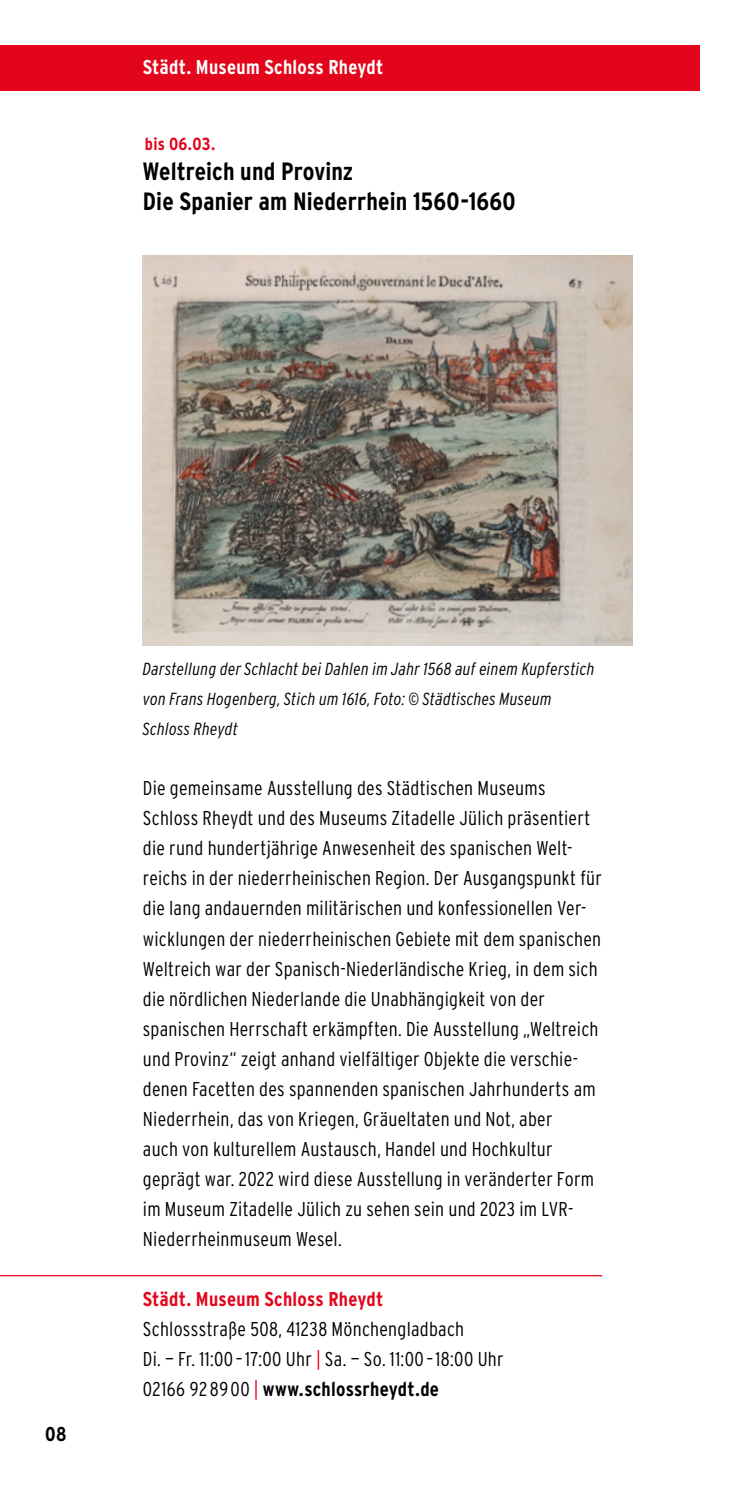
<style>
.page{position:relative;width:745px;height:1489px;background:#fff}
.page>*{position:absolute;margin:0;border:0;box-sizing:border-box;transform-origin:0 0}
.t1{font:700 condensed 25px/30px "Interstate";letter-spacing:.005em;color:#000}
.t2{font:300 20px/30px "Interstate Condensed";letter-spacing:.015em;color:#000}
.t3{font:700 condensed 20px "Interstate";letter-spacing:.01em;color:#000}
.t4{font:700 condensed 20px "Interstate";letter-spacing:.01em;color:#fff}
.t5{font:700 condensed 20px "Interstate";letter-spacing:.01em;color:#e3051b}
.t6{font:italic 300 17.5px/30px "Interstate Condensed";letter-spacing:.02em;color:#000}
.t7{font:700 condensed 17.5px "Interstate";letter-spacing:.015em;color:#e3051b}
.s1{color:#e3051b}
.s2{font-family:"Interstate Condensed";font-weight:300;font-stretch:normal}
.s3{font-family:"Interstate Condensed";font-weight:300;font-stretch:normal;color:#e3051b}
</style>
<div class="page">
<div style="left:0;top:45px;width:699px;height:45px;background:#e3051b"></div>
<hr style="left:0;top:1274px;width:601px;height:2px;background:#e3051b">
<img style="left:143px;top:255px;width:488px;height:390px">
<p class="t4" style="left:143px;top:55px;width:242px">Städt. Museum Schloss Rheydt</p>
<p class="t7" style="left:145px;top:134px;width:72px">bis 06.03.</p>
<p class="t1" style="left:143px;top:156px;width:374px">Weltreich und Provinz<br>Die Spanier am Niederrhein 1560-1660</p>
<p class="t3" style="left:45px;top:1422px;width:23px">08</p>
<p class="t6" style="left:143px;top:654px;width:453px">Darstellung der Schlacht bei Dahlen im Jahr 1568 auf einem Kupferstich von Frans Hogenberg, Stich um 1616, Foto: © Städtisches Museum<br>Schloss Rheydt</p>
<p class="t2" style="left:143px;top:773px;width:460px">Die gemeinsame Ausstellung des Städtischen Museums Schloss Rheydt und des Museums Zitadelle Jülich präsentiert die rund hundertjährige Anwesenheit des spanischen Welt&shy;reichs in der niederrheinischen Region. Der Ausgangspunkt für die lang andauernden militärischen und konfessionellen Ver&shy;wicklungen der niederrheinischen Gebiete mit dem spanischen Weltreich war der Spanisch-Niederländische Krieg, in dem sich die nördlichen Niederlande die Unabhängigkeit von der spanischen Herrschaft erkämpften. Die Ausstellung „Weltreich und Provinz“ zeigt anhand vielfältiger Objekte die verschie&shy;denen Facetten des spannenden spanischen Jahrhunderts am Niederrhein, das von Kriegen, Gräueltaten und Not, aber<br>auch von kulturellem Austausch, Handel und Hochkultur geprägt war. 2022 wird diese Ausstellung in veränderter Form im Museum Zitadelle Jülich zu sehen sein und 2023 im LVR-Niederrheinmuseum Wesel.</p>
<p class="t5" style="left:143px;top:1287px;width:242px">Städt. Museum Schloss Rheydt</p>
<p class="t2" style="left:143px;top:1313px;width:362px">Schlossstraße 508, 41238 Mönchengladbach<br>Di. — Fr. 11:00–17:00 Uhr <span class="s1">|</span> Sa. — So. 11:00–18:00 Uhr</p>
<p class="t3" style="left:143px;top:1377px;width:297px"><span class="s2">02166 928900</span> <span class="s3">|</span> www.schlossrheydt.de</p>
</div>
